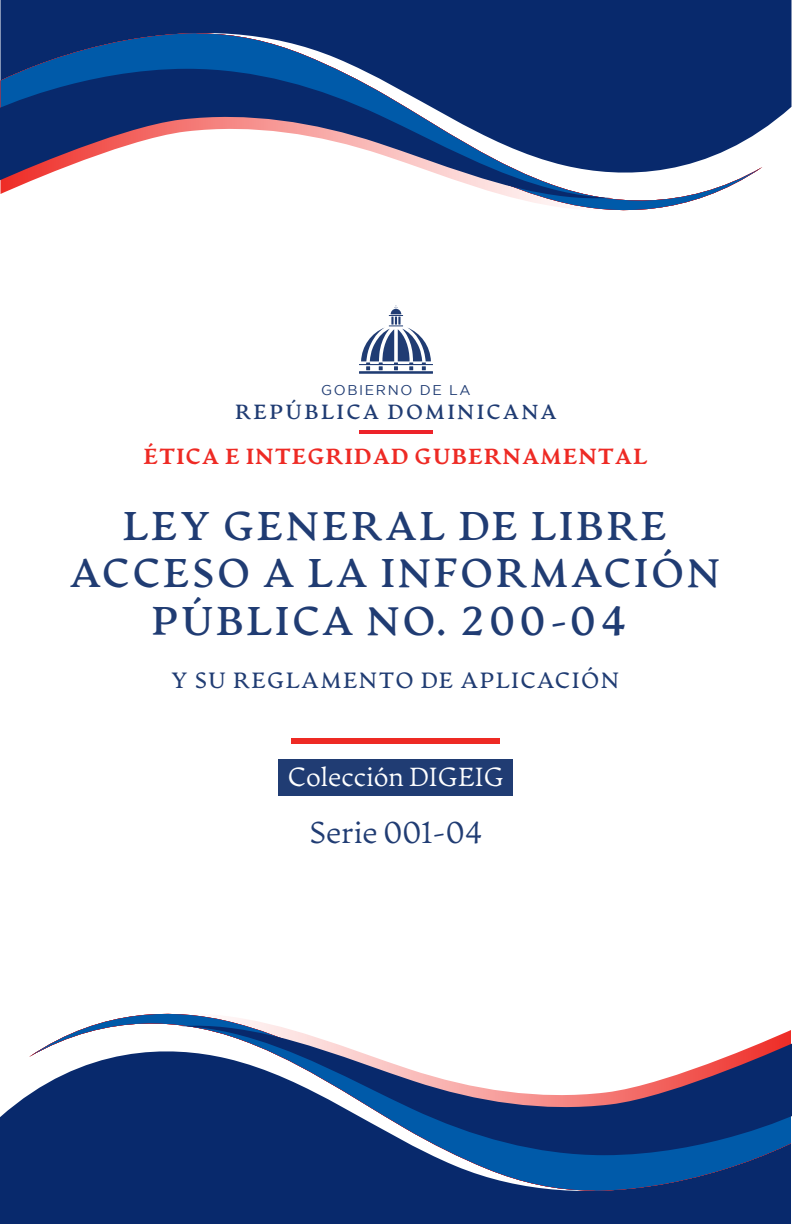
<style>
.page{position:relative;width:792px;height:1224px;background:#fff}
.page>*{position:absolute;margin:0;border:0;box-sizing:border-box;transform-origin:0 0}
.t1{font:700 39.8px/47.8px "Artifex CF";letter-spacing:.06em;color:#203c73;text-align:center}
.t2{font:200 30px "Artifex CF";color:#203c73}
.t3{font:200 26.2px "Artifex CF";color:#fff}
.t4{font:22px "Artifex CF";letter-spacing:.06em;color:#203c73}
.t5{font:800 21.8px "Artifex CF";letter-spacing:.035em;color:#ee2a24}
.t6{font:700 20.4px "Artifex CF";letter-spacing:.11em;color:#203c73}
.t7{font:14px "Gotham";letter-spacing:.115em;color:#203c73}
</style>
<div class="page">
<hr style="left:359px;top:371px;width:74px;height:3px;background:#203c73">
<svg style="left:359px;top:305px;width:74px;height:65px"></svg>
<hr style="left:359px;top:431px;width:74px;height:3px;background:#ed232a">
<div style="left:292px;top:738px;width:208px;height:6px;background:#ee2a24"></div>
<div style="left:278px;top:759px;width:236px;height:37px;background:#203c73"></div>
<div style="left:1px;top:0;width:791px;height:130px;background:#08296c"></div>
<svg style="left:1px;top:33px;width:761px;height:178px;fill:#08296c"></svg>
<svg style="left:0;top:69px;width:610px;height:130px"></svg>
<div style="left:0;top:1094px;width:791px;height:130px;background:#08296c"></div>
<svg style="left:29px;top:1013px;width:762px;height:178px;fill:#08296c"></svg>
<svg style="left:181px;top:1025px;width:611px;height:130px"></svg>
<p class="t7" style="left:321px;top:382px;width:151px">GOBIERNO DE LA</p>
<p class="t6" style="left:235px;top:399px;width:323px">REPÚBLICA DOMINICANA</p>
<p class="t5" style="left:143px;top:443px;width:506px">ÉTICA E INTEGRIDAD GUBERNAMENTAL</p>
<p class="t1" style="left:70px;top:504px;width:653px">LEY GENERAL DE LIBRE<br>ACCESO A LA INFORMACIÓN<br>PÚBLICA NO. 200-04</p>
<p class="t4" style="left:171px;top:667px;width:450px">Y SU REGLAMENTO DE APLICACIÓN</p>
<p class="t3" style="left:288px;top:761px;width:218px">Colección DIGEIG</p>
<p class="t2" style="left:310px;top:814px;width:174px">Serie 001-04</p>
</div>
